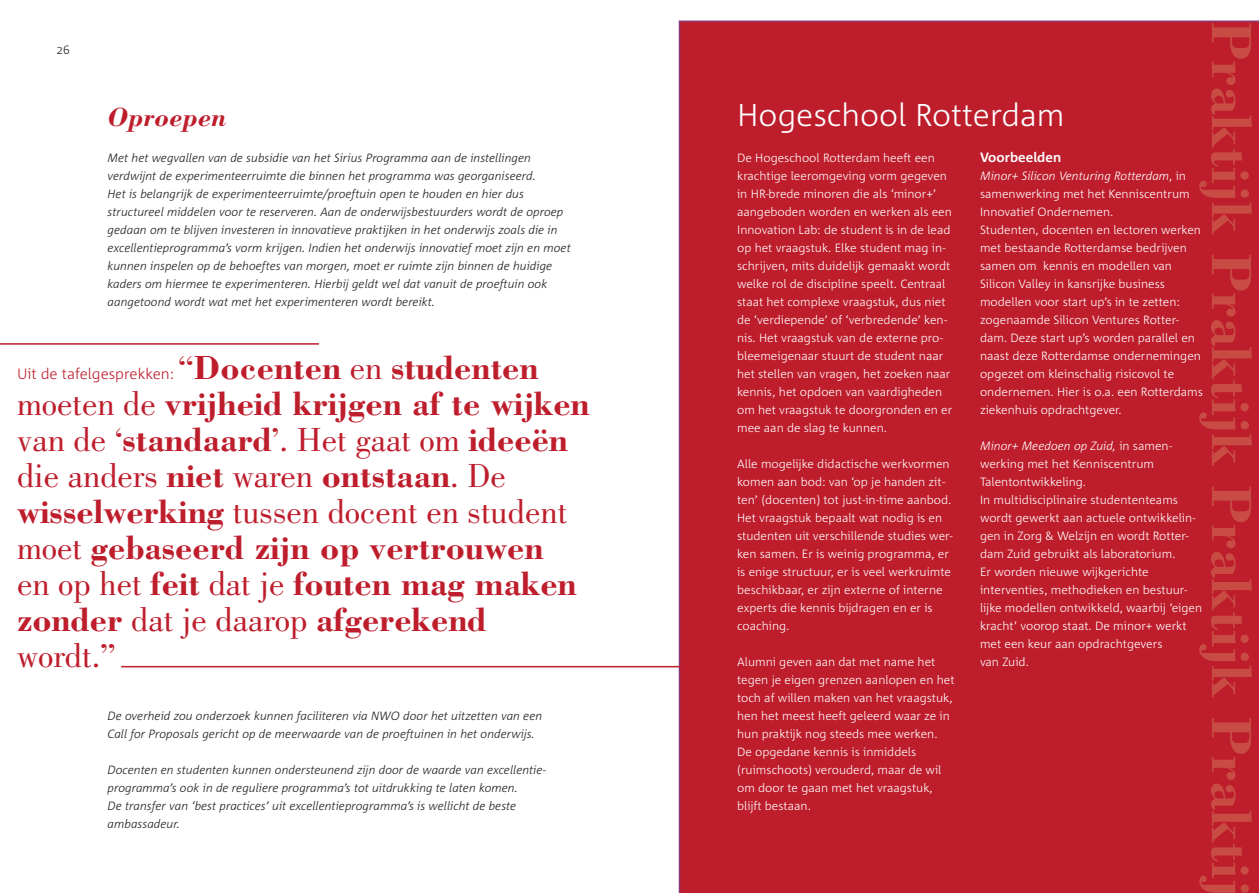
<style>
.page{position:relative;width:1259px;height:893px;background:#fff}
.page>*{position:absolute;margin:0;border:0;box-sizing:border-box;transform-origin:0 0}
.t1{font:700 58.65px "Bodoni Std";color:#c84c44}
.t2{font:700 34.5px/36px "Bodoni Std";color:#be1d2c}
.t3{font:300 31.5px "Corpid";color:#fff}
.t4{font:italic 700 27px "Bodoni Std";color:#be1d2c}
.t5{font:300 15px "Corpid";color:#be1d2c}
.t6{font:700 13.5px "Corpid";color:#fff}
.t7{font:300 12px/18px "Corpid";color:#fff}
.t8{font:italic 300 12px/18px "Corpid";color:#231f20}
.s1{font-weight:400}
.s2{font-style:italic}
</style>
<div class="page">
<div style="left:679px;top:21px;width:580px;height:872px;background:#be1d2c"></div>
<hr style="left:0;top:343px;width:319px;height:2px;background:#be1d2c">
<hr style="left:121px;top:666px;width:596px;height:1px;background:#be1d2c">
<h3 class="t4" style="left:108px;top:100px;width:120px">Oproepen</h3>
<p class="t8" style="left:108px;top:149px;width:465px">Met het wegvallen van de subsidie van het Sirius Programma aan de instellingen verdwijnt de experimenteerruimte die binnen het programma was georganiseerd.<br>Het is belangrijk de experimenteerruimte/proeftuin open te houden en hier dus structureel middelen voor te reserveren. Aan de onderwijsbestuurders wordt de oproep gedaan om te blijven investeren in innovatieve praktijken in het onderwijs zoals die in excellentieprogramma’s vorm krijgen. Indien het onderwijs innovatief moet zijn en moet kunnen inspelen op de behoeftes van morgen, moet er ruimte zijn binnen de huidige kaders om hiermee te experimenteren. Hierbij geldt wel dat vanuit de proeftuin ook aangetoond wordt wat met het experimenteren wordt bereikt.</p>
<p class="t2" style="left:17px;top:349px;width:574px;text-indent:161px"><span class="s1">“</span>Docenten <span class="s1">en</span> studenten <span class="s1">moeten de</span> vrijheid krijgen af te wijken <span class="s1">van de ‘</span>standaard<span class="s1">’. Het gaat om</span> ideeën <span class="s1">die anders</span> niet <span class="s1">waren</span> ontstaan<span class="s1">. De </span>wisselwerking <span class="s1">tussen docent en student moet</span> gebaseerd zijn op vertrouwen<br><span class="s1">en op het</span> feit <span class="s1">dat je</span> fouten mag maken zonder <span class="s1">dat je daarop</span> afgerekend <span class="s1">wordt.”</span></p>
<p class="t5" style="left:17px;top:366px;width:159px">Uit de tafelgesprekken:</p>
<p class="t8" style="left:108px;top:707px;width:436px">De overheid zou onderzoek kunnen faciliteren via NWO door het uitzetten van een<br>Call for Proposals gericht op de meerwaarde van de proeftuinen in het onderwijs.</p>
<p class="t8" style="left:108px;top:761px;width:440px">Docenten en studenten kunnen ondersteunend zijn door de waarde van excellentie&shy;programma’s ook in de reguliere programma’s tot uitdrukking te laten komen.<br>De transfer van ‘best practices’ uit excellentieprogramma’s is wellicht de beste ambassadeur.</p>
<h1 class="t1" style="left:1268px;top:21px;width:880px;rotate:90deg">Praktijk Praktijk Praktijk Praktij</h1>
<h3 class="t3" style="left:737px;top:98px;width:329px">Hogeschool Rotterdam</h3>
<p class="t7" style="left:737px;top:149px;width:217px">De Hogeschool Rotterdam heeft een krachtige leeromgeving vorm gegeven in HR-brede minoren die als ‘minor+’ aangeboden worden en werken als een Innovation Lab: de student is in de lead op het vraagstuk. Elke student mag in&shy;schrijven, mits duidelijk gemaakt wordt welke rol de discipline speelt. Centraal staat het complexe vraagstuk, dus niet de ‘verdiepende’ of ‘verbredende’ ken&shy;nis. Het vraagstuk van de externe pro&shy;bleemeigenaar stuurt de student naar het stellen van vragen, het zoeken naar kennis, het opdoen van vaardigheden om het vraagstuk te doorgronden en er mee aan de slag te kunnen.</p>
<p class="t7" style="left:737px;top:455px;width:217px">Alle mogelijke didactische werkvormen komen aan bod: van ‘op je handen zit&shy;ten’ (docenten) tot just-in-time aanbod.<br>Het vraagstuk bepaalt wat nodig is en studenten uit verschillende studies wer&shy;ken samen. Er is weinig programma, er is enige structuur, er is veel werkruimte beschikbaar, er zijn externe of interne experts die kennis bijdragen en er is coaching.</p>
<p class="t7" style="left:737px;top:653px;width:219px">Alumni geven aan dat met name het tegen je eigen grenzen aanlopen en het toch af willen maken van het vraagstuk, hen het meest heeft geleerd waar ze in hun praktijk nog steeds mee werken.<br>De opgedane kennis is inmiddels (ruimschoots) verouderd, maar de wil om door te gaan met het vraagstuk, blijft bestaan.</p>
<p class="t6" style="left:980px;top:150px;width:83px">Voorbeelden</p>
<p class="t7" style="left:980px;top:167px;width:224px"><span class="s2">Minor+ Silicon Venturing Rotterdam</span>, in samenwerking met het Kenniscentrum Innovatief Ondernemen.<br>Studenten, docenten en lectoren werken met bestaande Rotterdamse bedrijven samen om kennis en modellen van Silicon Valley in kansrijke business modellen voor start up’s in te zetten: zogenaamde Silicon Ventures Rotter&shy;dam. Deze start up’s worden parallel en naast deze Rotterdamse ondernemingen opgezet om kleinschalig risicovol te ondernemen. Hier is o.a. een Rotterdams ziekenhuis opdrachtgever.</p>
<p class="t7" style="left:980px;top:437px;width:224px"><span class="s2">Minor+ Meedoen op Zuid,</span> in samen&shy;werking met het Kenniscentrum Talentontwikkeling.<br>In multidisciplinaire studententeams wordt gewerkt aan actuele ontwikkelin&shy;gen in Zorg &amp; Welzijn en wordt Rotter&shy;dam Zuid gebruikt als laboratorium.<br>Er worden nieuwe wijkgerichte interventies, methodieken en bestuur&shy;lijke modellen ontwikkeld, waarbij ‘eigen kracht’ voorop staat. De minor+ werkt met een keur aan opdrachtgevers<br>van Zuid.</p>
</div>
